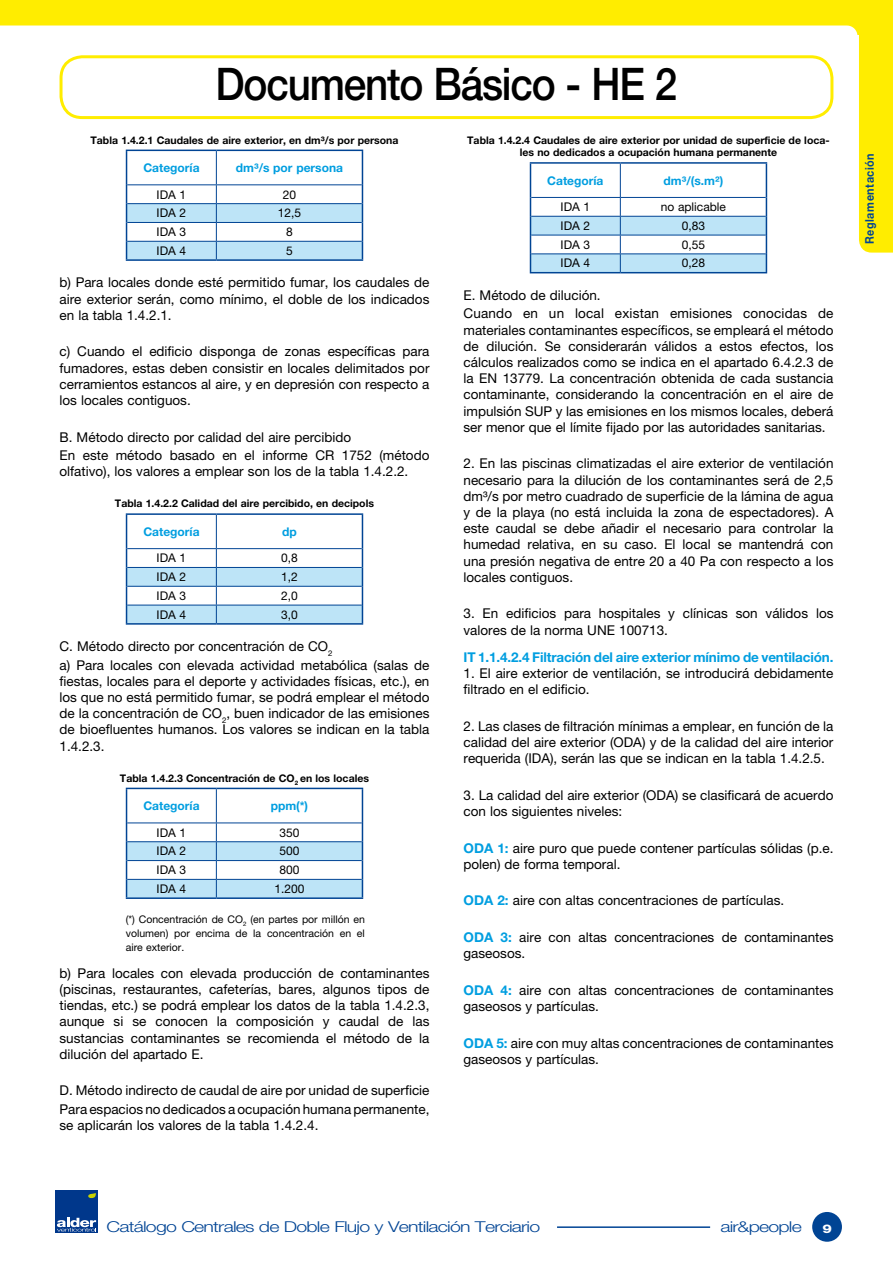
<style>
.page{position:relative;width:893px;height:1263px;background:#fff}
.page>*{position:absolute;margin:0;border:0;box-sizing:border-box;transform-origin:0 0}
.t1{font:500 45px "Helvetica Neue LT Std";letter-spacing:-.03em;color:#000;scale:.9 1}
.t2{font:300 15px "Helvetica Neue";letter-spacing:-.04em;color:#004494;scale:1.3 1}
.t3{font:13.5px/16.2px "Helvetica Neue LT Std";color:#000}
.t4{font:700 13.5px "Helvetica Neue LT Std";letter-spacing:-.01em;color:#009ee0}
.t5{font:12px "Helvetica Neue LT Std";color:#000}
.t6{font:700 12px "Helvetica Neue LT Std";color:#009ee0}
.t7{font:700 12px "Helvetica Neue LT Std";letter-spacing:.05em;color:#004494;scale:.9 1}
.t8{font:800 12px "Helvetica Neue";color:#fff;scale:1.25 1}
.t9{font:700 10.5px/12.6px "Helvetica Neue LT Std";color:#000;text-align:center}
.t10{font:10.5px/14.2px "Helvetica Neue LT Std";color:#000;text-align:justify}
.s1{font-weight:700;color:#009ee0}
</style>
<div class="page">
<div style="left:812px;top:1212px;width:30px;height:30px;background:#004494;border-radius:50%"></div>
<hr style="left:557px;top:1226px;width:153px;height:2px;background:#004494">
<div style="left:55px;top:1191px;width:43px;height:42px;background:#00378b"></div>
<svg style="left:88px;top:1193px;width:8px;height:5px"></svg>
<svg style="left:57px;top:1218px;width:40px;height:14px"></svg>
<hr style="left:216px;top:515px;width:1px;height:33px;background:#004494">
<hr style="left:127px;top:548px;width:89px;height:1px;background:#004494">
<hr style="left:216px;top:548px;width:146px;height:1px;background:#004494">
<hr style="left:126px;top:513px;width:90px;height:2px;background:#004494">
<hr style="left:126px;top:515px;width:1px;height:34px;background:#004494">
<hr style="left:216px;top:513px;width:147px;height:2px;background:#004494">
<hr style="left:362px;top:515px;width:1px;height:34px;background:#004494">
<svg style="left:126px;top:549px;width:237px;height:74px"></svg>
<hr style="left:126px;top:623px;width:90px;height:2px;background:#004494">
<hr style="left:216px;top:623px;width:147px;height:2px;background:#004494">
<hr style="left:216px;top:789px;width:1px;height:33px;background:#004494">
<hr style="left:127px;top:822px;width:89px;height:1px;background:#004494">
<hr style="left:216px;top:822px;width:146px;height:1px;background:#004494">
<hr style="left:126px;top:788px;width:90px;height:1px;background:#004494">
<hr style="left:126px;top:789px;width:1px;height:34px;background:#004494">
<hr style="left:216px;top:788px;width:147px;height:1px;background:#004494">
<hr style="left:362px;top:789px;width:1px;height:34px;background:#004494">
<svg style="left:126px;top:823px;width:237px;height:74px"></svg>
<hr style="left:126px;top:897px;width:90px;height:2px;background:#004494">
<hr style="left:216px;top:897px;width:147px;height:2px;background:#004494">
<svg style="left:0;top:0;width:893px;height:273px"></svg>
<hr style="left:530px;top:272px;width:90px;height:1px;background:#004494">
<hr style="left:620px;top:272px;width:147px;height:1px;background:#004494">
<h1 class="t1" style="left:216px;top:58px;width:515px">Documento Básico - HE 2</h1>
<p class="t9" style="left:91px;top:133px;width:309px">Tabla 1.4.2.1 Caudales de aire exterior, en dm³/s por persona</p>
<p class="t6" style="left:143px;top:160px;width:58px">Categoría</p>
<p class="t6" style="left:236px;top:160px;width:109px">dm³/s por persona</p>
<p class="t5" style="left:157px;top:187px;width:31px">IDA 1</p>
<p class="t5" style="left:283px;top:187px;width:15px">20</p>
<p class="t5" style="left:157px;top:206px;width:31px">IDA 2</p>
<p class="t5" style="left:278px;top:206px;width:25px">12,5</p>
<p class="t5" style="left:157px;top:225px;width:31px">IDA 3</p>
<p class="t5" style="left:286px;top:225px;width:8px">8</p>
<p class="t5" style="left:157px;top:243px;width:31px">IDA 4</p>
<p class="t5" style="left:286px;top:243px;width:8px">5</p>
<p class="t3" style="left:60px;top:274px;width:371px;text-align:justify">b) Para locales donde esté permitido fumar, los caudales de aire exterior serán, como mínimo, el doble de los indicados en la tabla 1.4.2.1.</p>
<p class="t3" style="left:60px;top:343px;width:371px;text-align:justify">c) Cuando el edificio disponga de zonas específicas para fumadores, estas deben consistir en locales delimitados por cerramientos estancos al aire, y en depresión con respecto a los locales contiguos.</p>
<p class="t3" style="left:60px;top:428px;width:371px;line-height:18.3px">B. Método directo por calidad del aire percibido<br>En este método basado en el informe CR 1752 (método</p>
<p class="t3" style="left:60px;top:463px;width:350px">olfativo), los valores a emplear son los de la tabla 1.4.2.2.</p>
<p class="t9" style="left:115px;top:497px;width:261px">Tabla 1.4.2.2 Calidad del aire percibido, en decipols</p>
<p class="t6" style="left:143px;top:524px;width:58px">Categoría</p>
<p class="t6" style="left:282px;top:524px;width:16px">dp</p>
<p class="t5" style="left:157px;top:551px;width:31px">IDA 1</p>
<p class="t5" style="left:281px;top:551px;width:18px">0,8</p>
<p class="t5" style="left:157px;top:570px;width:31px">IDA 2</p>
<p class="t5" style="left:281px;top:570px;width:18px">1,2</p>
<p class="t5" style="left:157px;top:588px;width:31px">IDA 3</p>
<p class="t5" style="left:281px;top:588px;width:18px">2,0</p>
<p class="t5" style="left:157px;top:607px;width:31px">IDA 4</p>
<p class="t5" style="left:281px;top:607px;width:18px">3,0</p>
<p class="t3" style="left:60px;top:637px;width:371px;line-height:18.3px">C. Método directo por concentración de CO<sub>2<br></sub>a) Para locales con elevada actividad metabólica (salas de</p>
<p class="t3" style="left:60px;top:673px;width:371px;text-align:justify">fiestas, locales para el deporte y actividades físicas, etc.), en los que no está permitido fumar, se podrá emplear el método de la concentración de CO<sub>2</sub>, buen indicador de las emisiones de bioefluentes humanos. Los valores se indican en la tabla 1.4.2.3.</p>
<p class="t9" style="left:120px;top:771px;width:251px">Tabla 1.4.2.3 Concentración de CO<sub>2</sub> en los locales</p>
<p class="t6" style="left:143px;top:798px;width:58px">Categoría</p>
<p class="t6" style="left:271px;top:798px;width:39px">ppm(*)</p>
<p class="t5" style="left:157px;top:825px;width:31px">IDA 1</p>
<p class="t5" style="left:279px;top:825px;width:22px">350</p>
<p class="t5" style="left:157px;top:844px;width:31px">IDA 2</p>
<p class="t5" style="left:279px;top:844px;width:22px">500</p>
<p class="t5" style="left:157px;top:863px;width:31px">IDA 3</p>
<p class="t5" style="left:279px;top:863px;width:22px">800</p>
<p class="t5" style="left:157px;top:881px;width:31px">IDA 4</p>
<p class="t5" style="left:274px;top:881px;width:32px">1.200</p>
<p class="t10" style="left:126px;top:912px;width:241px">(*) Concentración de CO<sub>2</sub> (en partes por millón en volumen) por encima de la concentración en el aire exterior.</p>
<p class="t3" style="left:60px;top:965px;width:371px;text-align:justify">b) Para locales con elevada producción de contaminantes (piscinas, restaurantes, cafeterías, bares, algunos tipos de tiendas, etc.) se podrá emplear los datos de la tabla 1.4.2.3, aunque si se conocen la composición y caudal de las sustancias contaminantes se recomienda el método de la dilución del apartado E.</p>
<p class="t3" style="left:60px;top:1081px;width:371px;line-height:18.3px">D. Método indirecto de caudal de aire por unidad de superficie<br>Para espacios no dedicados a ocupación humana permanente,</p>
<p class="t3" style="left:60px;top:1117px;width:260px">se aplicarán los valores de la tabla 1.4.2.4.</p>
<p class="t9" style="left:467px;top:133px;width:364px">Tabla 1.4.2.4 Caudales de aire exterior por unidad de superficie de loca&shy;les no dedicados a ocupación humana permanente</p>
<p class="t6" style="left:547px;top:173px;width:58px">Categoría</p>
<p class="t6" style="left:663px;top:173px;width:61px">dm³/(s.m²)</p>
<p class="t5" style="left:561px;top:200px;width:31px">IDA 1</p>
<p class="t5" style="left:661px;top:200px;width:67px">no aplicable</p>
<p class="t5" style="left:561px;top:219px;width:31px">IDA 2</p>
<p class="t5" style="left:682px;top:219px;width:25px">0,83</p>
<p class="t5" style="left:561px;top:237px;width:31px">IDA 3</p>
<p class="t5" style="left:682px;top:237px;width:25px">0,55</p>
<p class="t5" style="left:561px;top:256px;width:31px">IDA 4</p>
<p class="t5" style="left:682px;top:256px;width:25px">0,28</p>
<p class="t3" style="left:463px;top:286px;width:371px;line-height:18.3px">E. Método de dilución.<br>Cuando en un local existan emisiones conocidas de</p>
<p class="t3" style="left:463px;top:321px;width:371px;text-align:justify">materiales contaminantes específicos, se empleará el método de dilución. Se considerarán válidos a estos efectos, los cálculos realizados como se indica en el apartado 6.4.2.3 de la EN 13779. La concentración obtenida de cada sustancia contaminante, considerando la concentración en el aire de impulsión SUP y las emisiones en los mismos locales, deberá ser menor que el límite fijado por las autoridades sanitarias.</p>
<p class="t3" style="left:463px;top:455px;width:371px;text-align:justify">2. En las piscinas climatizadas el aire exterior de ventilación necesario para la dilución de los contaminantes será de 2,5 dm³/s por metro cuadrado de superficie de la lámina de agua y de la playa (no está incluida la zona de espectadores). A este caudal se debe añadir el necesario para controlar la humedad relativa, en su caso. El local se mantendrá con una presión negativa de entre 20 a 40 Pa con respecto a los locales contiguos.</p>
<p class="t3" style="left:463px;top:605px;width:371px">3. En edificios para hospitales y clínicas son válidos los valores de la norma UNE 100713.</p>
<p class="t4" style="left:463px;top:648px;width:371px">IT 1.1.4.2.4 Filtración del aire exterior mínimo de ventilación.</p>
<p class="t3" style="left:463px;top:665px;width:371px">1. El aire exterior de ventilación, se introducirá debidamente filtrado en el edificio.</p>
<p class="t3" style="left:463px;top:717px;width:371px;text-align:justify">2. Las clases de filtración mínimas a emplear, en función de la calidad del aire exterior (ODA) y de la calidad del aire interior requerida (IDA), serán las que se indican en la tabla 1.4.2.5.</p>
<p class="t3" style="left:463px;top:786px;width:371px">3. La calidad del aire exterior (ODA) se clasificará de acuerdo con los siguientes niveles:</p>
<p class="t3" style="left:463px;top:839px;width:371px"><span class="s1">ODA 1:</span> aire puro que puede contener partículas sólidas (p.e. polen) de forma temporal.</p>
<p class="t3" style="left:463px;top:892px;width:322px"><span class="s1">ODA 2:</span> aire con altas concentraciones de partículas.</p>
<p class="t3" style="left:463px;top:929px;width:371px"><span class="s1">ODA 3:</span> aire con altas concentraciones de contaminantes gaseosos.</p>
<p class="t3" style="left:463px;top:982px;width:371px"><span class="s1">ODA 4:</span> aire con altas concentraciones de contaminantes gaseosos y partículas.</p>
<p class="t3" style="left:463px;top:1035px;width:371px"><span class="s1">ODA 5:</span> aire con muy altas concentraciones de contaminantes gaseosos y partículas.</p>
<p class="t7" style="left:862px;top:244px;width:103px;rotate:-90deg">Reglamentación</p>
<p class="t2" style="left:107px;top:1218px;width:335px">Catálogo Centrales de Doble Flujo y Ventilación Terciario</p>
<p class="t2" style="left:720px;top:1218px;width:64px">air&amp;people</p>
<p class="t8" style="left:822px;top:1221px;width:9px">9</p>
</div>
